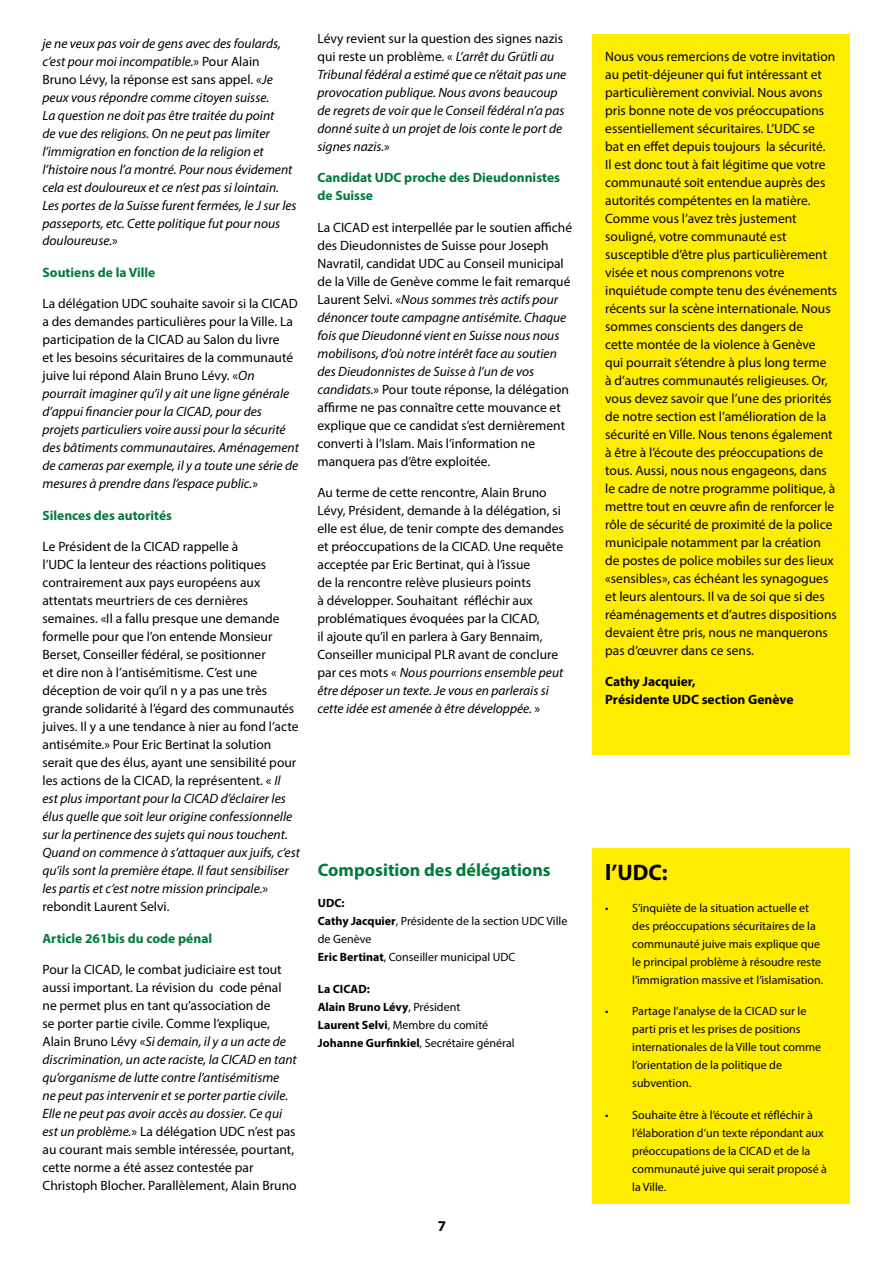
<style>
.page{position:relative;width:893px;height:1263px;background:#fff}
.page>*{position:absolute;margin:0;border:0;box-sizing:border-box;transform-origin:0 0}
.t1{font:700 22.5px "Myriad Pro";color:#000}
.t2{font:700 18px "Myriad Pro";color:#007a3d}
.t3{font:700 15px "Myriad Pro";color:#000}
.t4{font:13.5px/18px "Myriad Pro";color:#000}
.t5{font:italic 13.5px/18px "Myriad Pro";color:#000}
.t6{font:700 13.5px/18px "Myriad Pro";color:#007a3d}
.t7{font:700 13.5px/18px "Myriad Pro";color:#000}
.t8{font:12px/18px "Myriad Pro";color:#000}
.t9{font:700 12px/18px "Myriad Pro";color:#000}
.s1{font-style:normal}
.s2{font-style:italic}
.s3{font-weight:700}
.s4{font-weight:400}
</style>
<div class="page">
<div style="left:592px;top:848px;width:258px;height:355px;background:#ffed00"></div>
<div style="left:592px;top:34px;width:258px;height:720px;background:#ffed00"></div>
<p class="t5" style="left:43px;top:34px;width:256px">je ne veux pas voir de gens avec des foulards, c’est pour moi incompatible.<span class="s1">» Pour Alain Bruno Lévy, la réponse est sans appel. «</span>Je peux vous répondre comme citoyen suisse.<br>La question ne doit pas être traitée du point<br>de vue des religions. On ne peut pas limiter l’immigration en fonction de la religion et l’histoire nous l’a montré. Pour nous évidement cela est douloureux et ce n’est pas si lointain.<br>Les portes de la Suisse furent fermées, le J sur les passeports, etc. Cette politique fut pour nous douloureuse.<span class="s1">»</span></p>
<p class="t6" style="left:43px;top:263px;width:114px">Soutiens de la Ville</p>
<p class="t5" style="left:43px;top:295px;width:258px"><span class="s1">La délégation UDC souhaite savoir si la CICAD a des demandes particulières pour la Ville. La participation de la CICAD au Salon du livre<br>et les besoins sécuritaires de la communauté juive lui répond Alain Bruno Lévy. «</span>On pourrait imaginer qu’il y ait une ligne générale d’appui financier pour la CICAD, pour des projets particuliers voire aussi pour la sécurité des bâtiments communautaires. Aménagement de cameras par exemple, il y a toute une série de mesures à prendre dans l’espace public.<span class="s1">»</span></p>
<p class="t6" style="left:43px;top:506px;width:131px">Silences des autorités</p>
<p class="t4" style="left:43px;top:538px;width:259px">Le Président de la CICAD rappelle à<br>l’UDC la lenteur des réactions politiques contrairement aux pays européens aux attentats meurtriers de ces dernières semaines. «Il a fallu presque une demande formelle pour que l’on entende Monsieur Berset, Conseiller fédéral, se positionner<br>et dire non à l’antisémitisme. C’est une déception de voir qu’il n y a pas une très grande solidarité à l’égard des communautés juives. Il y a une tendance à nier au fond l’acte antisémite.» Pour Eric Bertinat la solution serait que des élus, ayant une sensibilité pour les actions de la CICAD, la représentent. « <span class="s2">Il<br>est plus important pour la CICAD d’éclairer les élus quelle que soit leur origine confessionnelle sur la pertinence des sujets qui nous touchent.<br>Quand on commence à s’attaquer aux juifs, c’est qu’ils sont la première étape. Il faut sensibiliser les partis et c’est notre mission principale.</span>» rebondit Laurent Selvi.</p>
<p class="t6" style="left:43px;top:929px;width:171px">Article 261bis du code pénal</p>
<p class="t4" style="left:43px;top:961px;width:256px">Pour la CICAD, le combat judiciaire est tout aussi important. La révision du code pénal ne permet plus en tant qu’association de<br>se porter partie civile. Comme l’explique, Alain Bruno Lévy «<span class="s2">Si demain, il y a un acte de discrimination, un acte raciste, la CICAD en tant qu’organisme de lutte contre l’antisémitisme<br>ne peut pas intervenir et se porter partie civile.<br>Elle ne peut pas avoir accès au dossier. Ce qui est un problème.</span>» La délégation UDC n’est pas au courant mais semble intéressée, pourtant, cette norme a été assez contestée par Christoph Blocher. Parallèlement, Alain Bruno</p>
<p class="t5" style="left:317px;top:29px;width:250px"><span class="s1">Lévy revient sur la question des signes nazis qui reste un problème. «</span> L’arrêt du Grütli au Tribunal fédéral a estimé que ce n’était pas une provocation publique. Nous avons beaucoup de regrets de voir que le Conseil fédéral n’a pas donné suite à un projet de lois conte le port de signes nazis.<span class="s1">»</span></p>
<p class="t6" style="left:317px;top:168px;width:244px">Candidat UDC proche des Dieudonnistes de Suisse</p>
<p class="t4" style="left:317px;top:218px;width:256px">La CICAD est interpellée par le soutien affiché des Dieudonnistes de Suisse pour Joseph Navratil, candidat UDC au Conseil municipal de la Ville de Genève comme le fait remarqué Laurent Selvi. «<span class="s2">Nous sommes très actifs pour dénoncer toute campagne antisémite. Chaque fois que Dieudonné vient en Suisse nous nous mobilisons, d’où notre intérêt face au soutien des Dieudonnistes de Suisse à l’un de vos candidats.</span>» Pour toute réponse, la délégation affirme ne pas connaître cette mouvance et explique que ce candidat s’est dernièrement converti à l’Islam. Mais l’information ne manquera pas d’être exploitée.</p>
<p class="t4" style="left:317px;top:483px;width:248px">Au terme de cette rencontre, Alain Bruno Lévy, Président, demande à la délégation, si elle est élue, de tenir compte des demandes et préoccupations de la CICAD. Une requête acceptée par Eric Bertinat, qui à l’issue<br>de la rencontre relève plusieurs points<br>à développer. Souhaitant réfléchir aux problématiques évoquées par la CICAD,<br>il ajoute qu’il en parlera à Gary Bennaim, Conseiller municipal PLR avant de conclure par ces mots « <span class="s2">Nous pourrions ensemble peut être déposer un texte. Je vous en parlerais si cette idée est amenée à être développée.</span> »</p>
<h2 class="t2" style="left:318px;top:858px;width:234px">Composition des délégations</h2>
<p class="t8" style="left:318px;top:894px;width:251px"><span class="s3">UDC:<br>Cathy Jacquier</span>, Présidente de la section UDC Ville de Genève<br><span class="s3">Eric Bertinat</span>, Conseiller municipal UDC</p>
<p class="t9" style="left:318px;top:979px;width:198px">La CICAD:<br>Alain Bruno Lévy<span class="s4">, Président<br></span>Laurent Selvi<span class="s4">, Membre du comité<br></span>Johanne Gurfinkiel<span class="s4">, Secrétaire général</span></p>
<p class="t3" style="left:438px;top:1216px;width:10px">7</p>
<p class="t4" style="left:605px;top:47px;width:234px">Nous vous remercions de votre invitation au petit-déjeuner qui fut intéressant et particulièrement convivial. Nous avons pris bonne note de vos préoccupations essentiellement sécuritaires. L’UDC se<br>bat en effet depuis toujours la sécurité.<br>Il est donc tout à fait légitime que votre communauté soit entendue auprès des autorités compétentes en la matière.<br>Comme vous l’avez très justement souligné, votre communauté est susceptible d’être plus particulièrement visée et nous comprenons votre inquiétude compte tenu des événements récents sur la scène internationale. Nous sommes conscients des dangers de<br>cette montée de la violence à Genève<br>qui pourrait s’étendre à plus long terme<br>à d’autres communautés religieuses. Or, vous devez savoir que l’une des priorités de notre section est l’amélioration de la sécurité en Ville. Nous tenons également à être à l’écoute des préoccupations de tous. Aussi, nous nous engageons, dans le cadre de notre programme politique, à mettre tout en œuvre afin de renforcer le rôle de sécurité de proximité de la police municipale notamment par la création de postes de police mobiles sur des lieux «sensibles», cas échéant les synagogues et leurs alentours. Il va de soi que si des réaménagements et d’autres dispositions devaient être pris, nous ne manquerons pas d’œuvrer dans ce sens.</p>
<p class="t7" style="left:605px;top:672px;width:190px">Cathy Jacquier,<br>Présidente UDC section Genève</p>
<h1 class="t1" style="left:605px;top:858px;width:64px">l’UDC:</h1>
<p class="t8" style="left:632px;top:898px;width:193px;text-indent:-27px">• S’inquiète de la situation actuelle et des préoccupations sécuritaires de la communauté juive mais explique que le principal problème à résoudre reste l’immigration massive et l’islamisation.</p>
<p class="t8" style="left:632px;top:1002px;width:190px;text-indent:-27px">• Partage l’analyse de la CICAD sur le parti pris et les prises de positions internationales de la Ville tout comme l’orientation de la politique de subvention.</p>
<p class="t8" style="left:632px;top:1105px;width:196px;text-indent:-27px">• Souhaite être à l’écoute et réfléchir à l’élaboration d’un texte répondant aux préoccupations de la CICAD et de la communauté juive qui serait proposé à la Ville.</p>
</div>
